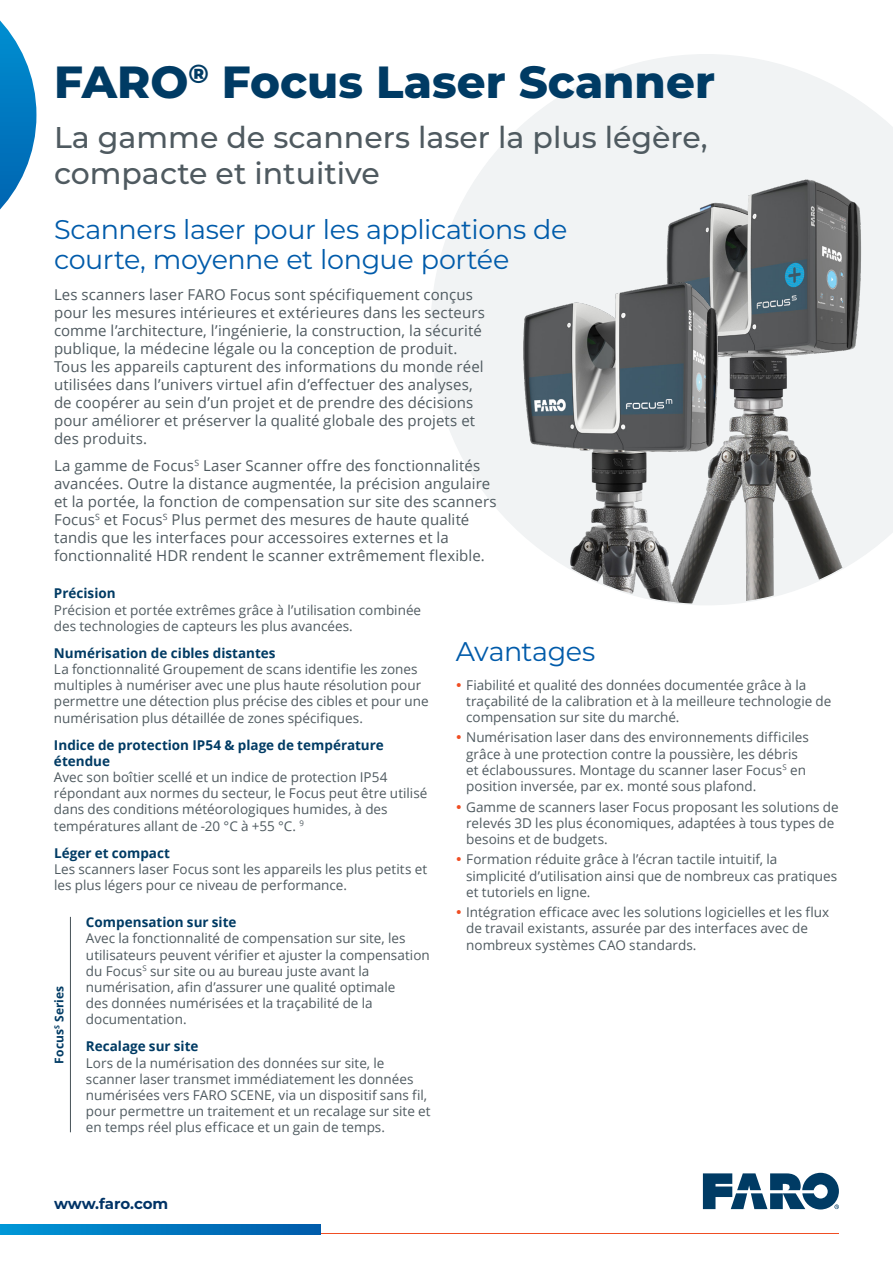
<style>
.page{position:relative;width:893px;height:1263px;background:#fff}
.page>*{position:absolute;margin:0;border:0;box-sizing:border-box;transform-origin:0 0}
.t1{font:800 45px "Montserrat";color:#003b64}
.t2{font:500 30px/36px "Montserrat";color:#4f5a60}
.t3{font:27px/30px "Montserrat";letter-spacing:-.015em;color:#005baa}
.t4{font:15px/18px "Open Sans";letter-spacing:.005em;color:#4f5a60}
.t5{font:700 15px "Montserrat";letter-spacing:-.01em;color:#036}
.t6{font:13.5px/16.2px "Open Sans";color:#4f5a60}
.t7{font:700 13.5px/16.2px "Open Sans";color:#003b64}
.t8{font:700 12px "Open Sans";letter-spacing:.01em;color:#003b64}
</style>
<div class="page">
<svg style="left:703px;top:1173px;width:136px;height:36px"></svg>
<hr style="left:53px;top:1233px;width:786px;height:1px;background:#f04e23">
<svg style="left:0;top:1224px;width:320px;height:10px;background:#0078c0"></svg>
<svg style="left:0;top:20px;width:36px;height:190px"></svg>
<svg style="left:431px;top:54px;width:462px;height:551px"></svg>
<hr style="left:70px;top:917px;width:1px;height:215px;background:#4f5a60">
<h1 class="t1" style="left:54px;top:49px;width:663px">FARO<sup>®</sup> Focus Laser Scanner</h1>
<h2 class="t2" style="left:54px;top:118px;width:655px">La gamme de scanners laser la plus légère, compacte et intuitive</h2>
<h3 class="t3" style="left:54px;top:213px;width:515px">Scanners laser pour les applications de courte, moyenne et longue portée</h3>
<p class="t4" style="left:54px;top:286px;width:432px">Les scanners laser FARO Focus sont spécifiquement conçus pour les mesures intérieures et extérieures dans les secteurs comme l’architecture, l’ingénierie, la construction, la sécurité publique, la médecine légale ou la conception de produit.<br>Tous les appareils capturent des informations du monde réel utilisées dans l’univers virtuel afin d’effectuer des analyses, de coopérer au sein d’un projet et de prendre des décisions pour améliorer et préserver la qualité globale des projets et des produits.</p>
<p class="t4" style="left:54px;top:457px;width:444px">La gamme de Focus<sup>S</sup> Laser Scanner offre des fonctionnalités avancées. Outre la distance augmentée, la précision angulaire et la portée, la fonction de compensation sur site des scanners Focus<sup>S</sup> et Focus<sup>S</sup> Plus permet des mesures de haute qualité tandis que les interfaces pour accessoires externes et la fonctionnalité HDR rendent le scanner extrêmement flexible.</p>
<p class="t7" style="left:54px;top:585px;width:63px">Précision</p>
<p class="t6" style="left:54px;top:601px;width:369px">Précision et portée extrêmes grâce à l’utilisation combinée des technologies de capteurs les plus avancées.</p>
<p class="t7" style="left:54px;top:644px;width:223px">Numérisation de cibles distantes</p>
<p class="t6" style="left:54px;top:661px;width:376px">La fonctionnalité Groupement de scans identifie les zones multiples à numériser avec une plus haute résolution pour permettre une détection plus précise des cibles et pour une numérisation plus détaillée de zones spécifiques.</p>
<p class="t7" style="left:54px;top:736px;width:331px">Indice de protection IP54 &amp; plage de température étendue</p>
<p class="t6" style="left:54px;top:769px;width:375px">Avec son boîtier scellé et un indice de protection IP54 répondant aux normes du secteur, le Focus peut être utilisé dans des conditions météorologiques humides, à des températures allant de -20 °C à +55 °C. <sup>9</sup></p>
<p class="t7" style="left:54px;top:844px;width:118px">Léger et compact</p>
<p class="t6" style="left:54px;top:860px;width:375px">Les scanners laser Focus sont les appareils les plus petits et les plus légers pour ce niveau de performance.</p>
<p class="t7" style="left:86px;top:914px;width:152px">Compensation sur site</p>
<p class="t6" style="left:86px;top:930px;width:345px">Avec la fonctionnalité de compensation sur site, les utilisateurs peuvent vérifier et ajuster la compensation du Focus<sup>S</sup> sur site ou au bureau juste avant la numérisation, afin d’assurer une qualité optimale<br>des données numérisées et la traçabilité de la documentation.</p>
<p class="t7" style="left:86px;top:1038px;width:114px">Recalage sur site</p>
<p class="t6" style="left:86px;top:1054px;width:346px">Lors de la numérisation des données sur site, le scanner laser transmet immédiatement les données numérisées vers FARO SCENE, via un dispositif sans fil, pour permettre un traitement et un recalage sur site et en temps réel plus efficace et un gain de temps.</p>
<p class="t8" style="left:51px;top:1063px;width:79px;rotate:-90deg">Focus<sup>S</sup> Series</p>
<p class="t5" style="left:54px;top:1193px;width:116px">www.faro.com</p>
<h3 class="t3" style="left:456px;top:636px;width:141px">Avantages</h3>
<p class="t6" style="left:466px;top:676px;width:367px">Fiabilité et qualité des données documentée grâce à la traçabilité de la calibration et à la meilleure technologie de compensation sur site du marché.</p>
<p class="t6" style="left:466px;top:729px;width:344px">Numérisation laser dans des environnements difficiles grâce à une protection contre la poussière, les débris et éclaboussures. Montage du scanner laser Focus<sup>S</sup> en position inversée, par ex. monté sous plafond.</p>
<p class="t6" style="left:466px;top:798px;width:374px">Gamme de scanners laser Focus proposant les solutions de relevés 3D les plus économiques, adaptées à tous types de besoins et de budgets.</p>
<p class="t6" style="left:466px;top:851px;width:373px">Formation réduite grâce à l’écran tactile intuitif, la simplicité d’utilisation ainsi que de nombreux cas pratiques et tutoriels en ligne.</p>
<p class="t6" style="left:466px;top:904px;width:365px">Intégration efficace avec les solutions logicielles et les flux de travail existants, assurée par des interfaces avec de nombreux systèmes CAO standards.</p>
</div>
